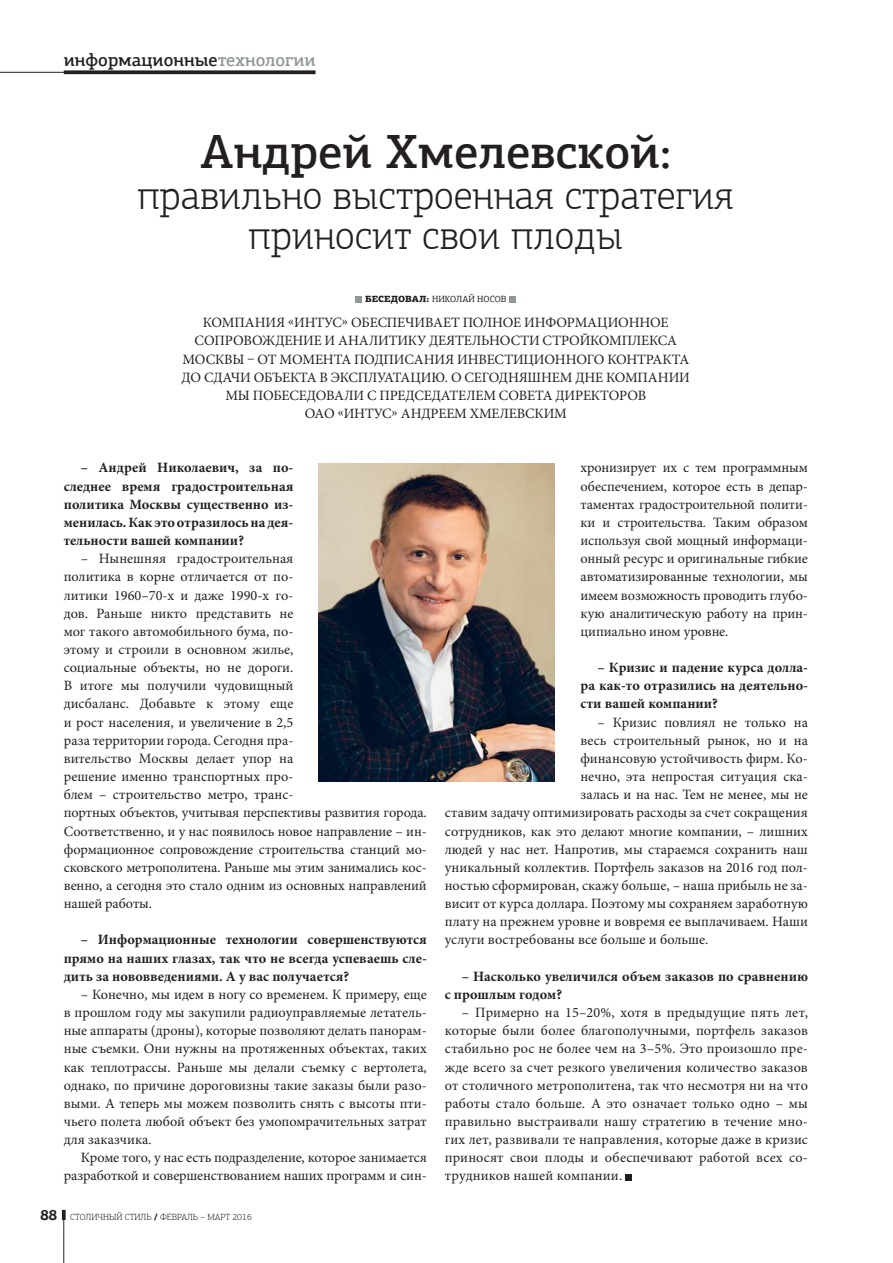
<style>
.page{position:relative;width:893px;height:1263px;background:#fff}
.page>*{position:absolute;margin:0;border:0;box-sizing:border-box;transform-origin:0 0}
.t1{font:500 48px "PF Agora Slab Pro";color:#231f20}
.t2{font:300 40.5px/40.5px "PF Agora Slab Pro";color:#231f20;text-align:center}
.t3{font:500 18px "PF Agora Slab Pro";color:#231f20}
.t4{font:14.25px/18.1px "Minion Pro";color:#231f20;text-align:justify}
.t5{font:700 14.25px/18.1px "Minion Pro";color:#231f20;text-align:justify}
.t6{font:300 9px "PF Agora Slab Pro";color:#231f20}
.t7{font:9px "PF Agora Slab Pro";color:#231f20}
.s1{color:#919697}
.s2{font-weight:900}
.s3{font-weight:700;font-size:15px}
</style>
<div class="page">
<hr style="left:0;top:72px;width:65px;height:1px;background:#231f20">
<svg style="left:64px;top:70px;width:251px;height:4px"></svg>
<hr style="left:64px;top:1215px;width:1px;height:48px;background:#231f20">
<svg style="left:62px;top:1210px;width:4px;height:10px"></svg>
<svg style="left:626px;top:1174px;width:6px;height:6px"></svg>
<svg style="left:356px;top:296px;width:6px;height:6px"></svg>
<svg style="left:510px;top:296px;width:6px;height:6px"></svg>
<img style="left:319px;top:464px;width:236px;height:317px">
<p class="t3" style="left:64px;top:52px;width:253px">информационные<span class="s1">технологии</span></p>
<h1 class="t1" style="left:200px;top:132px;width:472px">Андрей Хмелевской:</h1>
<h2 class="t2" style="left:137px;top:178px;width:598px">правильно выстроенная стратегия приносит свои плоды</h2>
<p class="t7" style="left:365px;top:295px;width:143px"><span class="s2">БЕСЕДОВАЛ:</span> НИКОЛАЙ НОСОВ</p>
<p class="t4" style="left:182px;top:315px;width:510px;text-align:center">КОМПАНИЯ «ИНТУС» ОБЕСПЕЧИВАЕТ ПОЛНОЕ ИНФОРМАЦИОННОЕ СОПРОВОЖДЕНИЕ И АНАЛИТИКУ ДЕЯТЕЛЬНОСТИ СТРОЙКОМПЛЕКСА МОСКВЫ – ОТ МОМЕНТА ПОДПИСАНИЯ ИНВЕСТИЦИОННОГО КОНТРАКТА ДО СДАЧИ ОБЪЕКТА В ЭКСПЛУАТАЦИЮ. О СЕГОДНЯШНЕМ ДНЕ КОМПАНИИ МЫ ПОБЕСЕДОВАЛИ С ПРЕДСЕДАТЕЛЕМ СОВЕТА ДИРЕКТОРОВ<br>ОАО «ИНТУС» АНДРЕЕМ ХМЕЛЕВСКИМ</p>
<p class="t5" style="left:64px;top:460px;width:231px;text-indent:17px">– Андрей Николаевич, за по&shy;следнее время градостроительная политика Москвы существенно из&shy;менилась. Как это отразилось на дея&shy;тельности вашей компании?</p>
<p class="t4" style="left:64px;top:551px;width:365px;text-align:left;text-indent:17px">– Нынешняя градостроительная<br>политика в корне отличается от по-<br>литики 1960–70-х и даже 1990-х го-<br>дов. Раньше никто представить не<br>мог такого автомобильного бума, по-<br>этому и строили в основном жилье,<br>социальные объекты, но не дороги.<br>В итоге мы получили чудовищный<br>дисбаланс. Добавьте к этому еще<br>и рост населения, и увеличение в 2,5<br>раза территории города. Сегодня пра-<br>вительство Москвы делает упор на<br>решение именно транспортных про-<br>блем – строительство метро, транс-<br>портных объектов, учитывая перспективы развития города.<br>Соответственно, и у нас появилось новое направление – ин&shy;формационное сопровождение строительства станций мо&shy;сковского метрополитена. Раньше мы этим занимались кос&shy;венно, а сегодня это стало одним из основных направлений нашей работы.</p>
<p class="t5" style="left:64px;top:932px;width:365px;text-indent:17px">– Информационные технологии совершенствуются прямо на наших глазах, так что не всегда успеваешь сле&shy;дить за нововведениями. А у вас получается?</p>
<p class="t4" style="left:64px;top:986px;width:365px;text-indent:17px">– Конечно, мы идем в ногу со временем. К примеру, еще в прошлом году мы закупили радиоуправляемые летатель&shy;ные аппараты (дроны), которые позволяют делать панорам&shy;ные съемки. Они нужны на протяженных объектах, таких как теплотрассы. Раньше мы делали съемку с вертолета, однако, по причине дороговизны такие заказы были разо&shy;выми. А теперь мы можем позволить снять с высоты пти&shy;чьего полета любой объект без умопомрачительных затрат для заказчика.</p>
<p class="t4" style="left:64px;top:1150px;width:365px;text-align:right">Кроме того, у нас есть подразделение, которое занимается разработкой и совершенствованием наших программ и син-</p>
<p class="t6" style="left:40px;top:1213px;width:213px"><span class="s3">88</span> СТОЛИЧНЫЙ СТИЛЬ <span class="s2">/</span> ФЕВРАЛЬ – МАРТ 2016</p>
<p class="t4" style="left:580px;top:460px;width:229px">хронизирует их с тем программным обеспечением, которое есть в депар&shy;таментах градостроительной полити&shy;ки и строительства. Таким образом используя свой мощный информаци&shy;онный ресурс и оригинальные гибкие автоматизированные технологии, мы имеем возможность проводить глубо&shy;кую аналитическую работу на прин&shy;ципиально ином уровне.</p>
<p class="t5" style="left:580px;top:660px;width:229px;text-indent:17px">– Кризис и падение курса долла&shy;ра как-то отразились на деятельно&shy;сти вашей компании?</p>
<p class="t4" style="left:597px;top:714px;width:212px">– Кризис повлиял не только на</p>
<p class="t4" style="left:580px;top:732px;width:229px">весь строительный рынок, но и на</p>
<p class="t4" style="left:580px;top:750px;width:229px">финансовую устойчивость фирм. Ко-</p>
<p class="t4" style="left:580px;top:769px;width:229px">нечно, эта непростая ситуация ска-</p>
<p class="t4" style="left:580px;top:787px;width:229px">залась и на нас. Тем не менее, мы не</p>
<p class="t4" style="left:445px;top:805px;width:365px">ставим задачу оптимизировать расходы за счет сокращения</p>
<p class="t4" style="left:445px;top:823px;width:364px">сотрудников, как это делают многие компании, – лишних</p>
<p class="t4" style="left:445px;top:841px;width:365px">людей у нас нет. Напротив, мы стараемся сохранить наш</p>
<p class="t4" style="left:445px;top:859px;width:365px">уникальный коллектив. Портфель заказов на 2016 год пол-</p>
<p class="t4" style="left:445px;top:877px;width:365px">ностью сформирован, скажу больше, – наша прибыль не за-</p>
<p class="t4" style="left:445px;top:896px;width:364px">висит от курса доллара. Поэтому мы сохраняем заработную</p>
<p class="t4" style="left:445px;top:914px;width:365px">плату на прежнем уровне и вовремя ее выплачиваем. Наши</p>
<p class="t4" style="left:445px;top:932px;width:265px">услуги востребованы все больше и больше.</p>
<p class="t5" style="left:445px;top:968px;width:365px;text-indent:17px">– Насколько увеличился объем заказов по сравнению с прошлым годом?</p>
<p class="t4" style="left:445px;top:1005px;width:365px;text-indent:17px">– Примерно на 15–20%, хотя в предыдущие пять лет, которые были более благополучными, портфель заказов стабильно рос не более чем на 3–5%. Это произошло пре&shy;жде всего за счет резкого увеличения количество заказов от столичного метрополитена, так что несмотря ни на что работы стало больше. А это означает только одно – мы правильно выстраивали нашу стратегию в течение мно&shy;гих лет, развивали те направления, которые даже в кризис приносят свои плоды и обеспечивают работой всех со&shy;трудников нашей компании.</p>
</div>
